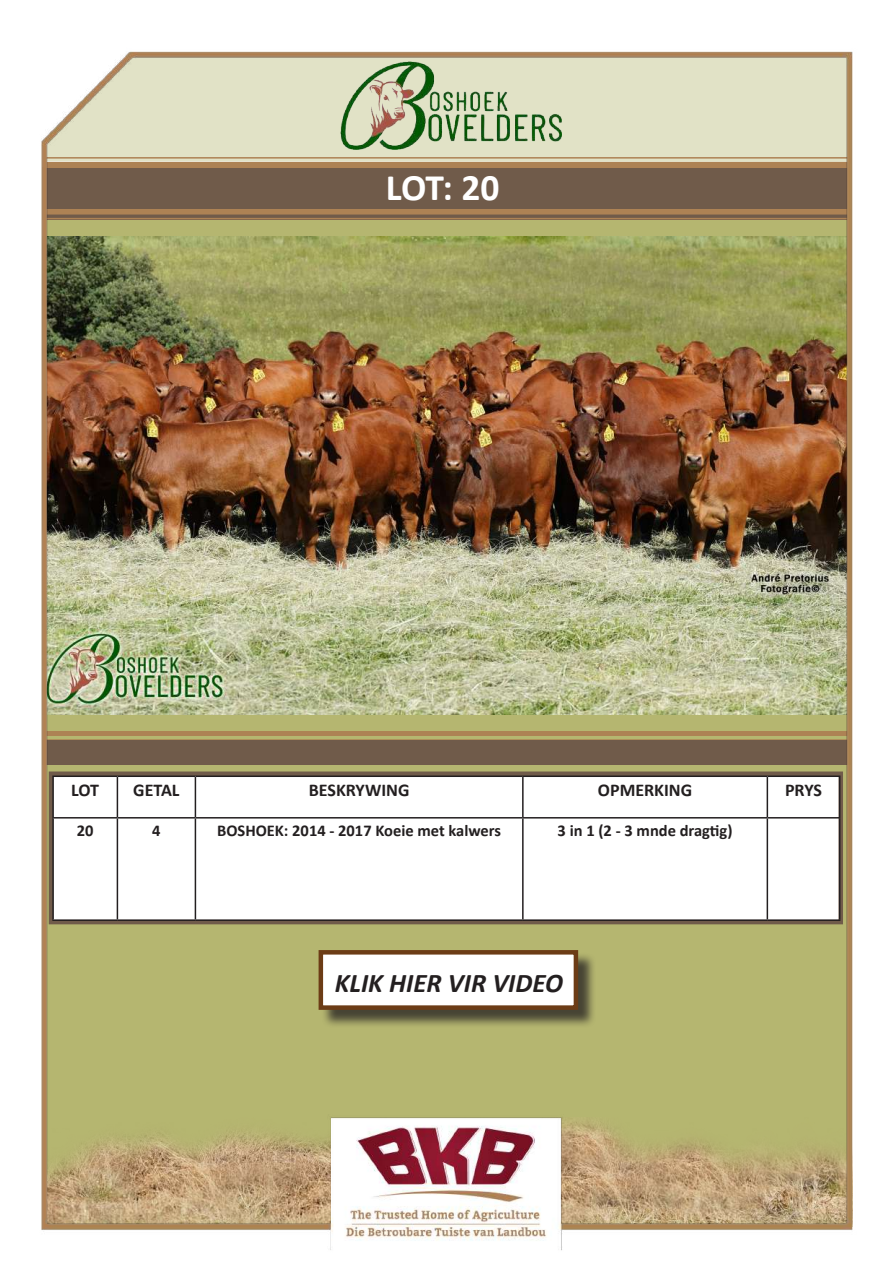
<style>
.page{position:relative;width:893px;height:1263px;background:#fff}
.page>*{position:absolute;margin:0;border:0;box-sizing:border-box;transform-origin:0 0}
.t1{font:700 37.5px "Calibri";color:#fff}
.t2{font:italic 700 27px "Calibri";color:#231f20}
.t3{font:700 18px "Calibri";color:#231f20}
.t4{font:700 16.5px "Calibri";color:#231f20}
</style>
<div class="page">
<img style="left:41px;top:51px;width:812px;height:1200px">
<h1 class="t1" style="left:386px;top:161px;width:115px">LOT: 20</h1>
<p class="t3" style="left:71px;top:777px;width:29px">LOT</p>
<p class="t3" style="left:133px;top:777px;width:48px">GETAL</p>
<p class="t3" style="left:309px;top:777px;width:102px">BESKRYWING</p>
<p class="t3" style="left:598px;top:777px;width:96px">OPMERKING</p>
<p class="t3" style="left:785px;top:777px;width:38px">PRYS</p>
<p class="t4" style="left:77px;top:819px;width:18px">20</p>
<p class="t4" style="left:152px;top:819px;width:10px">4</p>
<p class="t4" style="left:217px;top:819px;width:285px">BOSHOEK: 2014 - 2017 Koeie met kalwers</p>
<p class="t4" style="left:558px;top:819px;width:176px">3 in 1 (2 - 3 mnde dragtig)</p>
<h2 class="t2" style="left:335px;top:964px;width:230px">KLIK HIER VIR VIDEO</h2>
</div>
